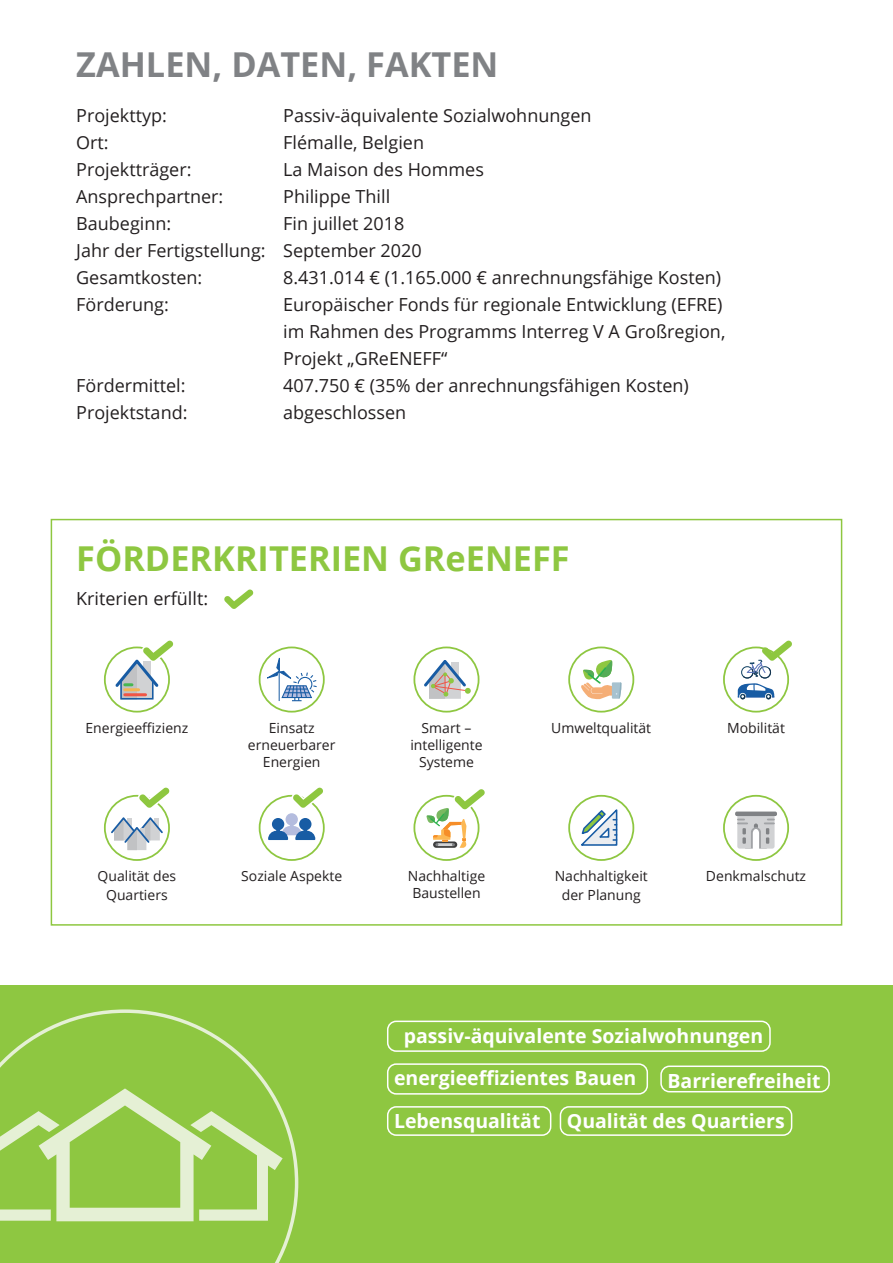
<style>
.page{position:relative;width:893px;height:1263px;background:#fff}
.page>*{position:absolute;margin:0;border:0;box-sizing:border-box;transform-origin:0 0}
.t1{font:700 34.35px "Open Sans";color:#8ec741}
.t2{font:700 34.35px "Open Sans";color:#808285}
.t3{font:700 19.5px/42.8px "Open Sans";color:#fff}
.t4{font:18px/27px "Open Sans";color:#231f20}
.t5{font:13.95px/17.1px "Open Sans";color:#231f20;text-align:center}
</style>
<div class="page">
<div style="left:0;top:985px;width:893px;height:278px;background:#8ec741"></div>
<svg style="left:0;top:1009px;width:298px;height:254px"></svg>
<svg style="left:0;top:1088px;width:283px;height:133px"></svg>
<div style="left:51px;top:519px;width:791px;height:407px;border:2px solid #8ec740"></div>
<div style="left:723px;top:795px;width:66px;height:66px;border:2px solid #8ec741;border-radius:50%"></div>
<div style="left:735px;top:811px;width:42px;height:5px;background:#808285;border-radius:2px"></div>
<svg style="left:737px;top:816px;width:38px;height:33px"></svg>
<div style="left:413px;top:795px;width:66px;height:66px;border:2px solid #8ec741;border-radius:50%"></div>
<div style="left:104px;top:795px;width:66px;height:66px;border:2px solid #8ec741;border-radius:50%"></div>
<svg style="left:111px;top:787px;width:59px;height:63px"></svg>
<div style="left:259px;top:795px;width:66px;height:66px;border:2px solid #8ec741;border-radius:50%"></div>
<svg style="left:268px;top:787px;width:55px;height:53px"></svg>
<div style="left:568px;top:795px;width:66px;height:66px;border:2px solid #8ec741;border-radius:50%"></div>
<svg style="left:581px;top:809px;width:37px;height:37px"></svg>
<div style="left:413px;top:646px;width:66px;height:66px;border:2px solid #8ec741;border-radius:50%"></div>
<svg style="left:424px;top:660px;width:47px;height:39px"></svg>
<div style="left:568px;top:646px;width:66px;height:66px;border:2px solid #8ec741;border-radius:50%"></div>
<svg style="left:581px;top:660px;width:40px;height:39px"></svg>
<div style="left:723px;top:646px;width:66px;height:66px;border:2px solid #8ec741;border-radius:50%"></div>
<svg style="left:738px;top:640px;width:54px;height:59px"></svg>
<div style="left:259px;top:646px;width:66px;height:66px;border:2px solid #8ec741;border-radius:50%"></div>
<svg style="left:261px;top:652px;width:57px;height:49px"></svg>
<div style="left:104px;top:646px;width:66px;height:66px;border:2px solid #8ec741;border-radius:50%"></div>
<svg style="left:115px;top:640px;width:59px;height:59px"></svg>
<div style="left:120px;top:681px;width:34px;height:18px;border:2px solid #185ca4"></div>
<svg style="left:224px;top:589px;width:30px;height:20px"></svg>
<div style="left:387px;top:1020px;width:384px;height:32px;border:2px solid #fff;border-radius:9px"></div>
<div style="left:387px;top:1063px;width:261px;height:31px;border:2px solid #fff;border-radius:9px"></div>
<div style="left:387px;top:1106px;width:164px;height:30px;border:2px solid #fff;border-radius:9px"></div>
<div style="left:660px;top:1065px;width:170px;height:27px;border:2px solid #fff;border-radius:9px"></div>
<div style="left:560px;top:1106px;width:232px;height:30px;border:2px solid #fff;border-radius:9px"></div>
<svg style="left:426px;top:789px;width:59px;height:59px"></svg>
<h1 class="t2" style="left:76px;top:41px;width:424px">ZAHLEN, DATEN, FAKTEN</h1>
<p class="t4" style="left:76px;top:102px;width:92px">Projekttyp:</p>
<p class="t4" style="left:283px;top:102px;width:310px">Passiv-äquivalente Sozialwohnungen</p>
<p class="t4" style="left:76px;top:129px;width:34px">Ort:</p>
<p class="t4" style="left:283px;top:129px;width:142px">Flémalle, Belgien</p>
<p class="t4" style="left:76px;top:156px;width:117px">Projektträger:</p>
<p class="t4" style="left:283px;top:156px;width:202px">La Maison des Hommes</p>
<p class="t4" style="left:76px;top:183px;width:149px">Ansprechpartner:</p>
<p class="t4" style="left:283px;top:183px;width:109px">Philippe Thill</p>
<p class="t4" style="left:76px;top:210px;width:97px">Baubeginn:</p>
<p class="t4" style="left:76px;top:210px;width:347px;text-indent:207px">Fin juillet 2018<br>Jahr der Fertigstellung: September 2020<br>Gesamtkosten:</p>
<p class="t4" style="left:283px;top:264px;width:440px">8.431.014 € (1.165.000 € anrechnungsfähige Kosten)</p>
<p class="t4" style="left:76px;top:291px;width:94px">Förderung:</p>
<p class="t4" style="left:283px;top:291px;width:444px">Europäischer Fonds für regionale Entwicklung (EFRE) im Rahmen des Programms Interreg V A Großregion,<br>Projekt „GReENEFF“</p>
<p class="t4" style="left:76px;top:372px;width:111px">Fördermittel:</p>
<p class="t4" style="left:283px;top:372px;width:407px">407.750 € (35% der anrechnungsfähigen Kosten)</p>
<p class="t4" style="left:76px;top:399px;width:113px">Projektstand:</p>
<p class="t4" style="left:283px;top:399px;width:124px">abgeschlossen</p>
<h1 class="t1" style="left:76px;top:534px;width:495px">FÖRDERKRITERIEN GReENEFF</h1>
<p class="t4" style="left:76px;top:584px;width:133px">Kriterien erfüllt:</p>
<p class="t5" style="left:86px;top:719px;width:104px">Energieeffizienz</p>
<p class="t5" style="left:269px;top:719px;width:47px">Einsatz</p>
<p class="t5" style="left:551px;top:719px;width:101px">Umweltqualität</p>
<p class="t5" style="left:727px;top:719px;width:59px">Mobilität</p>
<p class="t5" style="left:248px;top:736px;width:89px">erneuerbarer<br>Energien</p>
<p class="t5" style="left:410px;top:719px;width:74px">Smart – intelligente<br>Systeme</p>
<p class="t5" style="left:98px;top:866px;width:80px;line-height:18.6px">Qualität des<br>Quartiers</p>
<p class="t5" style="left:241px;top:867px;width:102px">Soziale Aspekte</p>
<p class="t5" style="left:555px;top:866px;width:95px;line-height:18.6px">Nachhaltigkeit der Planung</p>
<p class="t5" style="left:408px;top:867px;width:79px">Nachhaltige</p>
<p class="t5" style="left:706px;top:867px;width:102px">Denkmalschutz</p>
<p class="t5" style="left:412px;top:884px;width:70px">Baustellen</p>
<p class="t3" style="left:394px;top:1014px;width:371px;text-indent:10px">passiv-äquivalente Sozialwohnungen energieeffizientes Bauen<br>Lebensqualität</p>
<p class="t3" style="left:567px;top:1060px;width:255px;line-height:40.7px;text-indent:101px">Barrierefreiheit<br>Qualität des Quartiers</p>
</div>
